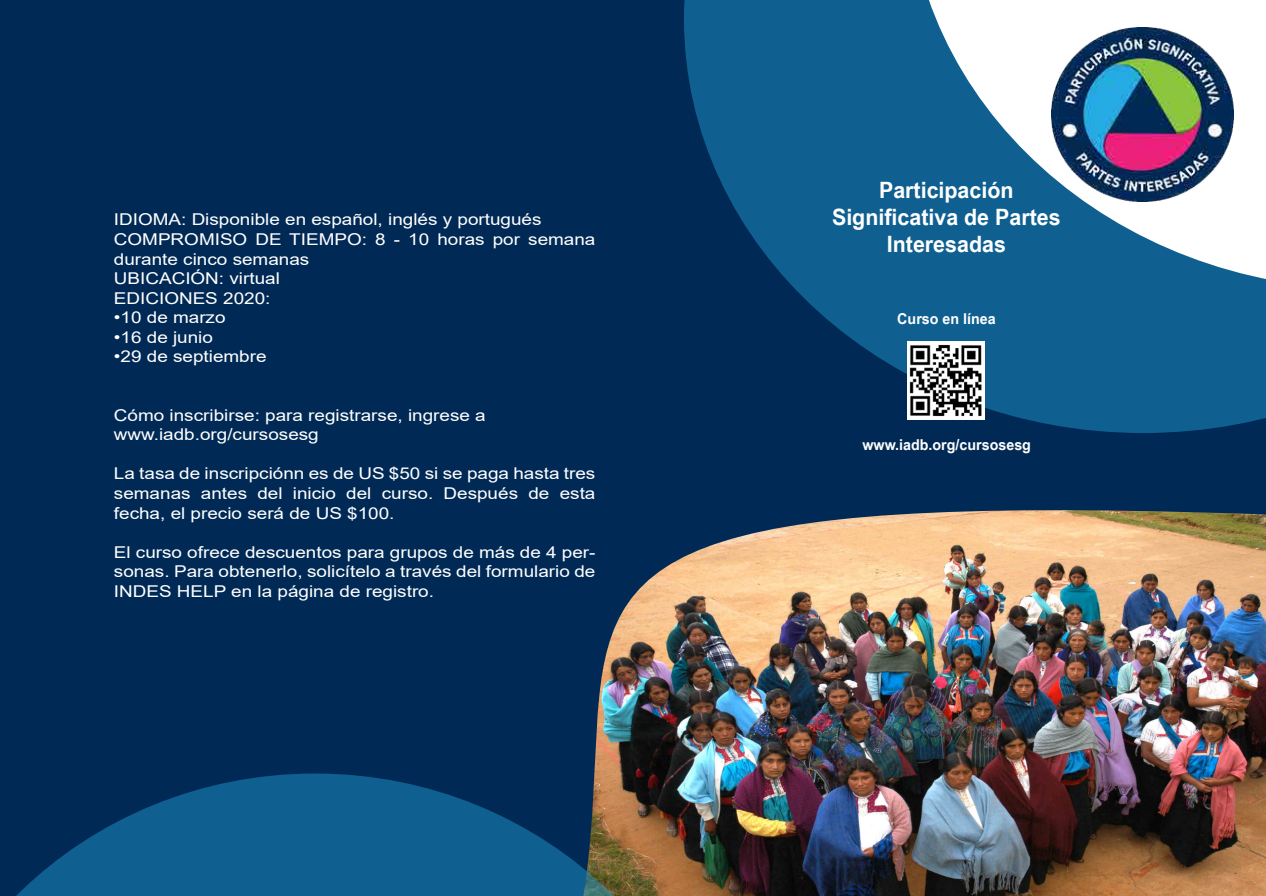
<style>
.page{position:relative;width:1266px;height:896px;background:#fff}
.page>*{position:absolute;margin:0;border:0;box-sizing:border-box;transform-origin:0 0}
.t1{font:700 22.5px/27px "Arial Narrow";color:#fff;text-align:center;scale:1.16 1}
.t2{font:16.35px/19.5px "Arial";color:#fff;scale:1.16 1}
.t3{font:700 15px "Arial Narrow";color:#fff;scale:1.16 1}
</style>
<div class="page">
<img style="left:0;top:0;width:1266px;height:896px">
<svg style="left:684px;top:0;width:582px;height:433px;background:#0b517f"></svg>
<svg style="left:907px;top:0;width:359px;height:289px;fill:#0f6090"></svg>
<img style="left:1051px;top:28px;width:182px;height:174px">
<svg style="left:0;top:773px;width:732px;height:123px;background:#1d5272"></svg>
<img style="left:907px;top:341px;width:77px;height:78px">
<p class="t2" style="left:114px;top:210px;width:417px">IDIOMA: Disponible en español, inglés y portugués<br>COMPROMISO DE TIEMPO: 8 - 10 horas por semana durante cinco semanas<br>UBICACIÓN: virtual<br>EDICIONES 2020:</p>
<p class="t2" style="left:114px;top:308px;width:98px">•10 de marzo</p>
<p class="t2" style="left:114px;top:327px;width:87px">•16 de junio</p>
<p class="t2" style="left:114px;top:347px;width:133px">•29 de septiembre</p>
<p class="t2" style="left:114px;top:405px;width:322px">Cómo inscribirse: para registrarse, ingrese a www.iadb.org/cursosesg</p>
<p class="t2" style="left:114px;top:464px;width:417px;text-align:justify">La tasa de inscripciónn es de US $50 si se paga hasta tres semanas antes del inicio del curso. Después de esta fecha, el precio será de US $100.</p>
<p class="t2" style="left:114px;top:542px;width:417px;text-align:justify">El curso ofrece descuentos para grupos de más de 4 per&shy;sonas. Para obtenerlo, solicítelo a través del formulario de INDES HELP en la página de registro.</p>
<h1 class="t1" style="left:832px;top:175px;width:199px">Participación<br>Significativa de Partes<br>Interesadas</h1>
<p class="t3" style="left:897px;top:307px;width:86px">Curso en línea</p>
<p class="t3" style="left:862px;top:433px;width:147px">www.iadb.org/cursosesg</p>
</div>
